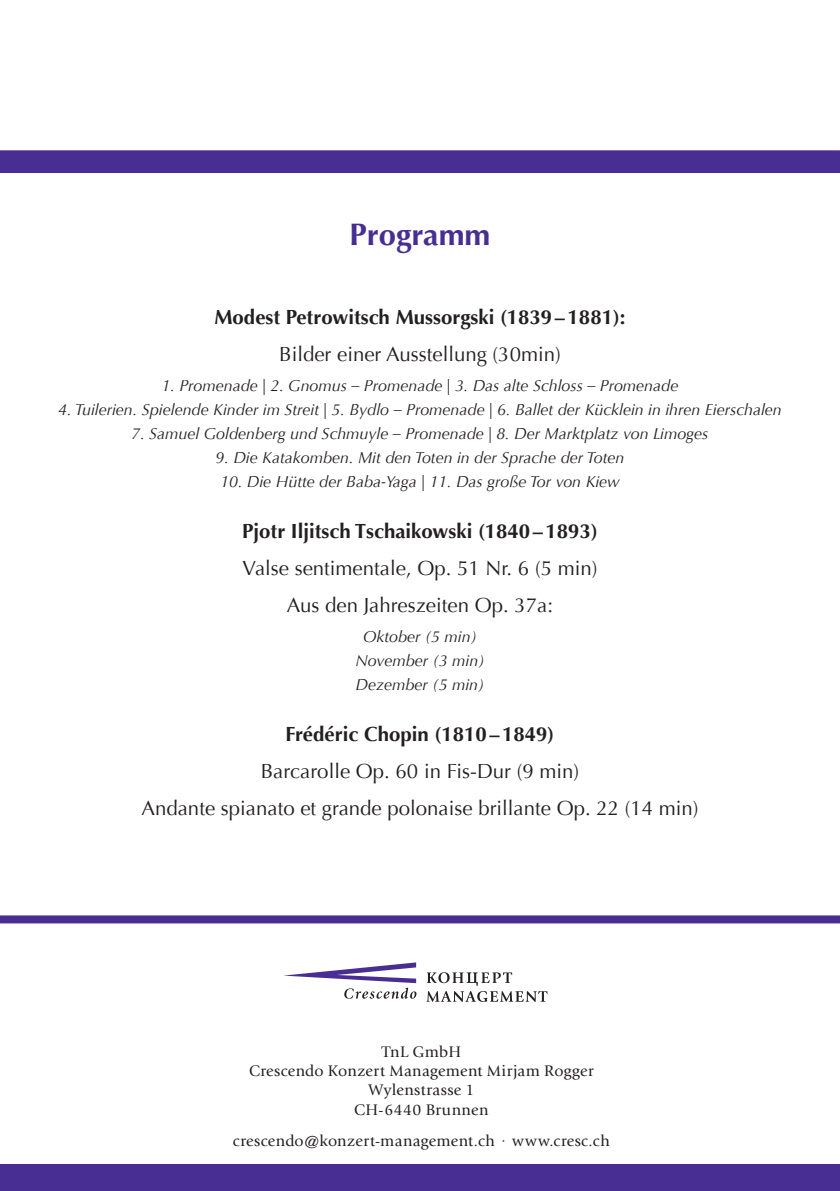
<style>
.page{position:relative;width:840px;height:1191px;background:#fff}
.page>*{position:absolute;margin:0;border:0;box-sizing:border-box;transform-origin:0 0}
.t1{font:700 31px "Optima";color:#482e92}
.t2{font:20.4px/37.4px "Optima";color:#231f20;text-align:center}
.t3{font:700 20.4px "Optima";color:#231f20}
.t4{font:italic 16px/24px "Optima";color:#231f20;text-align:center}
.t5{font:16px/19.4px "Giovanni Std";letter-spacing:.025em;color:#231f20;text-align:center}
</style>
<div class="page">
<div style="left:0;top:915px;width:839px;height:8px;background:#482e92"></div>
<svg style="left:283px;top:962px;width:133px;height:36px"></svg>
<svg style="left:426px;top:972px;width:86px;height:13px"></svg>
<svg style="left:426px;top:991px;width:121px;height:11px"></svg>
<div style="left:0;top:1164px;width:839px;height:27px;background:#482e92"></div>
<div style="left:0;top:150px;width:839px;height:23px;background:#482e92"></div>
<h1 class="t1" style="left:349px;top:216px;width:142px">Programm</h1>
<p class="t3" style="left:214px;top:305px;width:412px">Modest Petrowitsch Mussorgski (1839–1881):</p>
<p class="t2" style="left:279px;top:336px;width:283px">Bilder einer Ausstellung (30min)</p>
<p class="t4" style="left:161px;top:374px;width:518px">1. Promenade | 2. Gnomus – Promenade | 3. Das alte Schloss – Promenade</p>
<p class="t4" style="left:58px;top:398px;width:724px">4. Tuilerien. Spielende Kinder im Streit | 5. Bydlo – Promenade | 6. Ballet der Kücklein in ihren Eierschalen</p>
<p class="t4" style="left:131px;top:422px;width:578px">7. Samuel Goldenberg und Schmuyle – Promenade | 8. Der Marktplatz von Limoges</p>
<p class="t4" style="left:215px;top:446px;width:410px">9. Die Katakomben. Mit den Toten in der Sprache der Toten</p>
<p class="t4" style="left:220px;top:470px;width:401px">10. Die Hütte der Baba-Yaga | 11. Das große Tor von Kiew</p>
<p class="t3" style="left:242px;top:519px;width:357px">Pjotr Iljitsch Tschaikowski (1840–1893)</p>
<p class="t2" style="left:242px;top:549px;width:356px">Valse sentimentale, Op. 51 Nr. 6 (5 min)<br>Aus den Jahreszeiten Op. 37a:</p>
<p class="t4" style="left:355px;top:625px;width:131px">Oktober (5 min)<br>November (3 min)<br>Dezember (5 min)</p>
<p class="t3" style="left:285px;top:722px;width:270px">Frédéric Chopin (1810–1849)</p>
<p class="t2" style="left:141px;top:752px;width:558px">Barcarolle Op. 60 in Fis-Dur (9 min)<br>Andante spianato et grande polonaise brillante Op. 22 (14 min)</p>
<p class="t5" style="left:249px;top:1041px;width:346px">TnL GmbH<br>Crescendo Konzert Management Mirjam Rogger<br>Wylenstrasse 1<br>CH-6440 Brunnen</p>
<p class="t5" style="left:233px;top:1130px;width:378px">crescendo@konzert-management.ch · www.cresc.ch</p>
</div>
